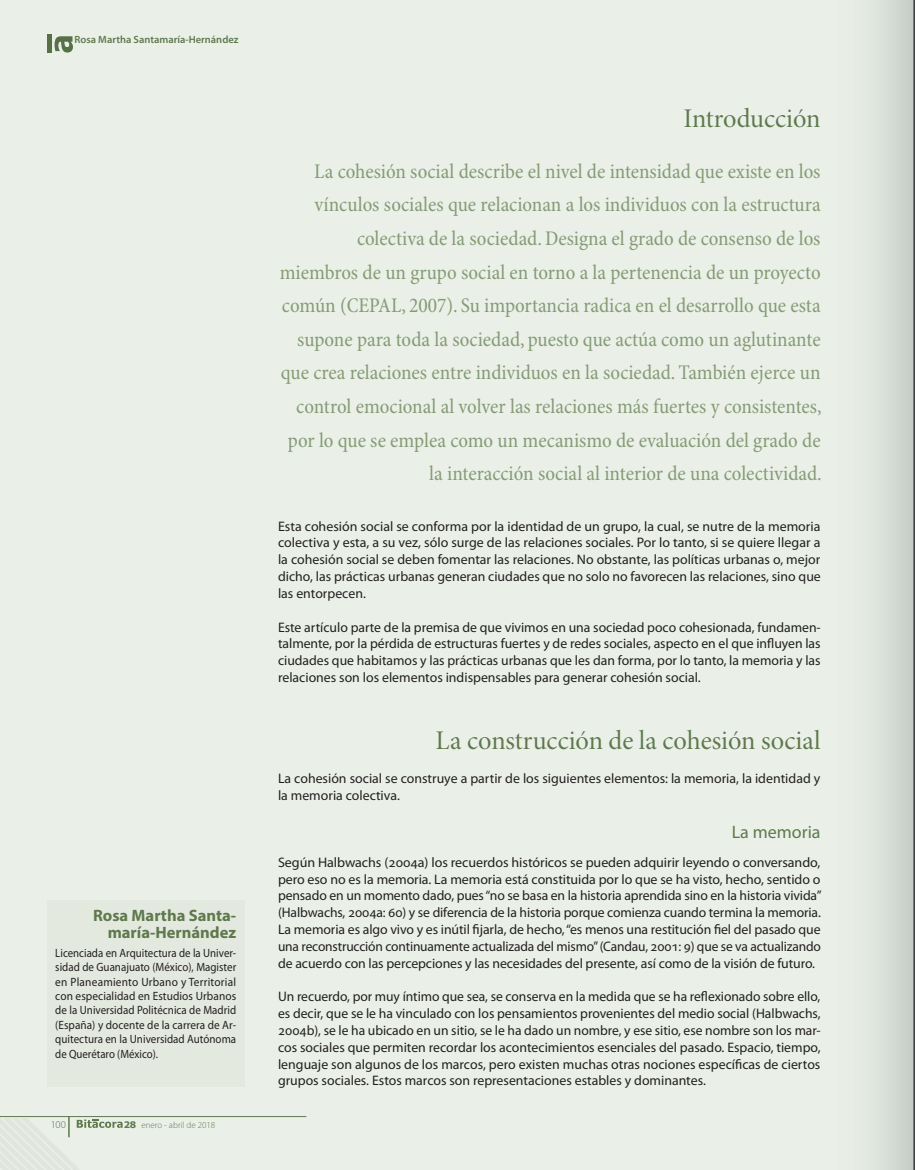
<style>
.page{position:relative;width:915px;height:1170px;background:#fff}
.page>*{position:absolute;margin:0;border:0;box-sizing:border-box;transform-origin:0 0}
.t1{font:27px "Minion Pro Subh";color:#5e794c}
.t2{font:condensed 21px/33.6px "Minion Pro";color:#869b76;text-align:right}
.t3{font:18px "Myriad Pro";color:#5e794c}
.t4{font:700 16.5px/16.8px "Myriad Pro";color:#5e794c;text-align:right}
.t5{font:13.8px/16.8px "Myriad Pro";color:#231f20;text-align:justify}
.t6{font:12px/14.4px "Myriad Pro";color:#231f20;text-align:justify;scale:.9 1}
.t7{font:600 10.5px "Myriad Pro";color:#5e794c}
.t8{font:300 10.5px "Myriad Pro";color:#5e794c}
.t9{font:300 9px "Myriad Pro";color:#5e794c}
.t10{font:700 9px "Verdana";color:#5e794c}
</style>
<div class="page">
<hr style="left:914px;top:0;width:1px;height:1169px;background:#eaf0e8">
<div style="left:0;top:0;width:914px;height:1169px;background:#eaf0e8"></div>
<hr style="left:0;top:1116px;width:306px;height:1px;background:#5e794c">
<svg style="left:0;top:1117px;width:122px;height:52px"></svg>
<div style="left:47px;top:34px;width:5px;height:19px;background:#567145"></div>
<svg style="left:55px;top:36px;width:18px;height:17px"></svg>
<div style="left:47px;top:900px;width:197px;height:186px;background:#e4e9df"></div>
<div style="left:829px;top:0;width:85px;height:1169px;background:linear-gradient(to right,#f0f6ee,#cbd0cb)"></div>
<hr style="left:913px;top:0;width:1px;height:1169px;background:#8f9194">
<p class="t7" style="left:74px;top:33px;width:165px">Rosa Martha Santamaría-Hernández</p>
<p class="t4" style="left:93px;top:906px;width:145px">Rosa Martha Santa&shy;maría-Hernández</p>
<p class="t6" style="left:55px;top:945px;width:202px">Licenciada en Arquitectura de la Univer&shy;sidad de Guanajuato (México), Magister en Planeamiento Urbano y Territorial con especialidad en Estudios Urbanos de la Universidad Politécnica de Madrid (España) y docente de la carrera de Ar&shy;quitectura en la Universidad Autónoma de Querétaro (México).</p>
<p class="t8" style="left:50px;top:1118px;width:17px">100</p>
<p class="t10" style="left:124px;top:1117px;width:14px">28</p>
<p class="t9" style="left:141px;top:1119px;width:75px">enero - abril de 2018</p>
<h1 class="t1" style="left:683px;top:102px;width:138px">Introducción</h1>
<p class="t2" style="left:279px;top:155px;width:543px">La cohesión social describe el nivel de intensidad que existe en los vínculos sociales que relacionan a los individuos con la estructura colectiva de la sociedad. Designa el grado de consenso de los miembros de un grupo social en torno a la pertenencia de un proyecto común (CEPAL, 2007). Su importancia radica en el desarrollo que esta supone para toda la sociedad, puesto que actúa como un aglutinante que crea relaciones entre individuos en la sociedad. También ejerce un control emocional al volver las relaciones más fuertes y consistentes, por lo que se emplea como un mecanismo de evaluación del grado de la interacción social al interior de una colectividad.</p>
<p class="t5" style="left:278px;top:517px;width:544px">Esta cohesión social se conforma por la identidad de un grupo, la cual, se nutre de la memoria colectiva y esta, a su vez, sólo surge de las relaciones sociales. Por lo tanto, si se quiere llegar a la cohesión social se deben fomentar las relaciones. No obstante, las políticas urbanas o, mejor dicho, las prácticas urbanas generan ciudades que no solo no favorecen las relaciones, sino que las entorpecen.</p>
<p class="t5" style="left:278px;top:618px;width:544px">Este artículo parte de la premisa de que vivimos en una sociedad poco cohesionada, fundamen&shy;talmente, por la pérdida de estructuras fuertes y de redes sociales, aspecto en el que influyen las ciudades que habitamos y las prácticas urbanas que les dan forma, por lo tanto, la memoria y las relaciones son los elementos indispensables para generar cohesión social.</p>
<h1 class="t1" style="left:435px;top:724px;width:386px">La construcción de la cohesión social</h1>
<p class="t5" style="left:278px;top:769px;width:543px">La cohesión social se construye a partir de los siguientes elementos: la memoria, la identidad y la memoria colectiva.</p>
<h3 class="t3" style="left:731px;top:820px;width:90px">La memoria</h3>
<p class="t5" style="left:278px;top:853px;width:545px">Según Halbwachs (2004a) los recuerdos históricos se pueden adquirir leyendo o conversando, pero eso no es la memoria. La memoria está constituida por lo que se ha visto, hecho, sentido o pensado en un momento dado, pues “no se basa en la historia aprendida sino en la historia vivida” (Halbwachs, 2004a: 60) y se diferencia de la historia porque comienza cuando termina la memoria.<br>La memoria es algo vivo y es inútil fijarla, de hecho, “es menos una restitución fiel del pasado que una reconstrucción continuamente actualizada del mismo” (Candau, 2001: 9) que se va actualizando de acuerdo con las percepciones y las necesidades del presente, así como de la visión de futuro.</p>
<p class="t5" style="left:278px;top:988px;width:544px">Un recuerdo, por muy íntimo que sea, se conserva en la medida que se ha reflexionado sobre ello, es decir, que se le ha vinculado con los pensamientos provenientes del medio social (Halbwachs, 2004b), se le ha ubicado en un sitio, se le ha dado un nombre, y ese sitio, ese nombre son los mar&shy;cos sociales que permiten recordar los acontecimientos esenciales del pasado. Espacio, tiempo, lenguaje son algunos de los marcos, pero existen muchas otras nociones específicas de ciertos grupos sociales. Estos marcos son representaciones estables y dominantes.</p>
</div>
